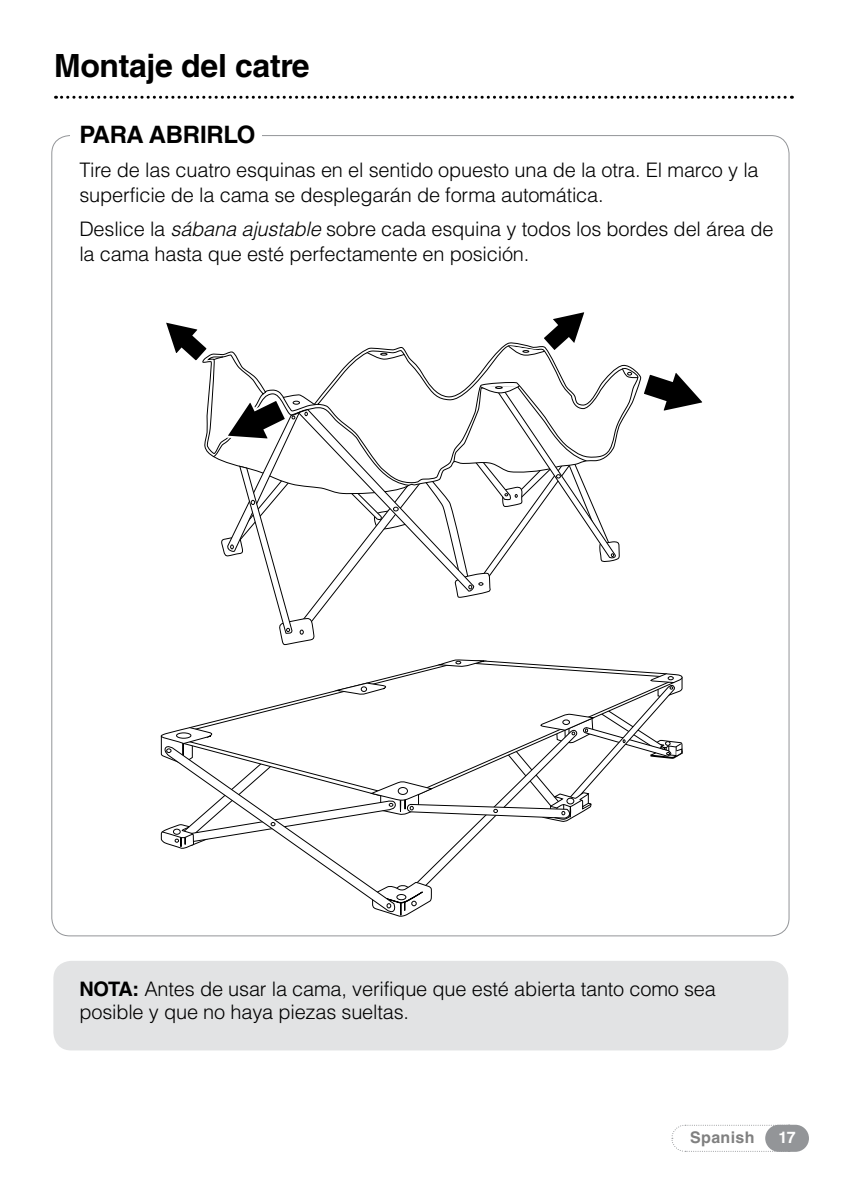
<style>
.page{position:relative;width:845px;height:1191px;background:#fff}
.page>*{position:absolute;margin:0;border:0;box-sizing:border-box;transform-origin:0 0}
.t1{font:700 32px "Helvetica LT Std";letter-spacing:-.01em;color:#000}
.t2{font:700 24px "Helvetica LT Std";letter-spacing:-.01em;color:#000}
.t3{font:300 20px/25px "Helvetica LT Std";letter-spacing:-.01em;color:#000}
.t4{font:700 16px "Helvetica LT Std";letter-spacing:.02em;color:#808080}
.t5{font:700 16px "Helvetica LT Std";color:#fff}
.s1{font-style:italic}
.s2{font-weight:700}
</style>
<div class="page">
<svg style="left:405px;top:662px;width:256px;height:11px"></svg>
<svg style="left:439px;top:659px;width:46px;height:8px"></svg>
<svg style="left:160px;top:673px;width:523px;height:244px"></svg>
<svg style="left:671px;top:1124px;width:138px;height:28px"></svg>
<svg style="left:56px;top:96px;width:736px;height:3px"></svg>
<div style="left:53px;top:960px;width:735px;height:90px;background:#e2e3e4;border-radius:18px"></div>
<svg style="left:166px;top:312px;width:537px;height:333px"></svg>
<h1 class="t1" style="left:54px;top:46px;width:257px">Montaje del catre</h1>
<p class="t2" style="left:79px;top:120px;width:178px">PARA ABRIRLO</p>
<p class="t3" style="left:79px;top:157px;width:681px">Tire de las cuatro esquinas en el sentido opuesto una de la otra. El marco y la superficie de la cama se desplegarán de forma automática.</p>
<p class="t3" style="left:79px;top:216px;width:695px">Deslice la <span class="s1">sábana ajustable</span> sobre cada esquina y todos los bordes del área de la cama hasta que esté perfectamente en posición.</p>
<p class="t3" style="left:79px;top:977px;width:638px;line-height:23px"><span class="s2">NOTA:</span> Antes de usar la cama, verifique que esté abierta tanto como sea posible y que no haya piezas sueltas.</p>
<p class="t4" style="left:690px;top:1128px;width:66px">Spanish</p>
<p class="t5" style="left:778px;top:1128px;width:19px">17</p>
</div>
